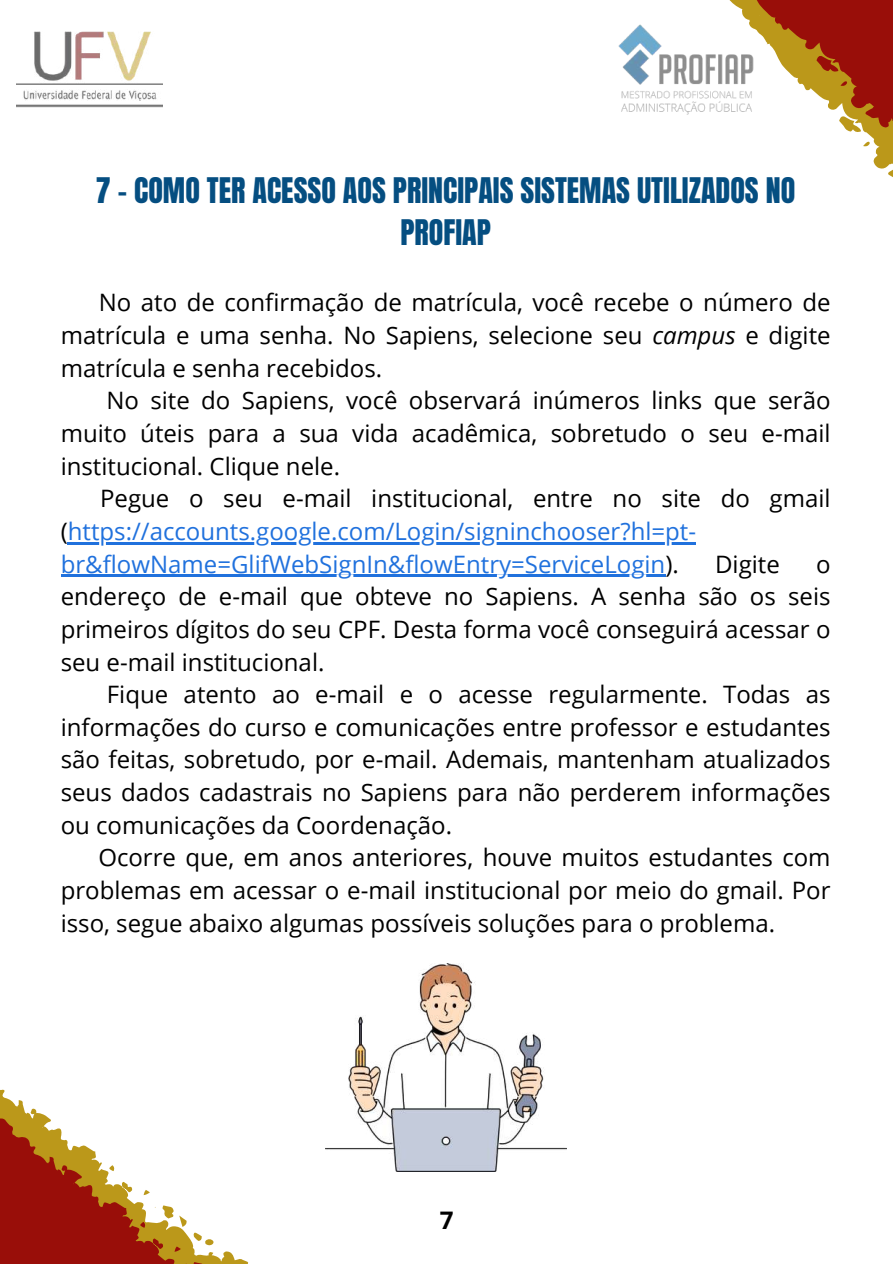
<style>
.page{position:relative;width:893px;height:1264px;background:#fff}
.page>*{position:absolute;margin:0;border:0;box-sizing:border-box;transform-origin:0 0}
.t1{font:30px/41.7px "Anton";color:#054e81;text-align:center}
.t2{font:700 24.15px "Open Sans";color:#000}
.t3{font:24px/32.7px "Open Sans";color:#000;text-align:justify}
.t4{font:24px/32.7px "Open Sans";color:#2071dd}
.s1{font-style:italic}
.s2{color:#000}
</style>
<div class="page">
<svg style="left:0;top:1089px;width:567px;height:174px"></svg>
<hr style="left:68px;top:542px;width:628px;height:2px;background:#2071dd">
<hr style="left:61px;top:575px;width:604px;height:2px;background:#2071dd">
<img style="left:16px;top:31px;width:146px;height:77px">
<svg style="left:618px;top:0;width:274px;height:177px"></svg>
<img style="left:325px;top:963px;width:241px;height:208px">
<p class="t1" style="left:96px;top:170px;width:700px">7 - COMO TER ACESSO AOS PRINCIPAIS SISTEMAS UTILIZADOS NO<br>PROFIAP</p>
<p class="t3" style="left:61px;top:286px;width:771px;text-indent:38px">No ato de confirmação de matrícula, você recebe o número de matrícula e uma senha. No Sapiens, selecione seu <span class="s1">campus</span> e digite matrícula e senha recebidos.</p>
<p class="t3" style="left:61px;top:384px;width:771px;text-indent:46px">No site do Sapiens, você observará inúmeros links que serão muito úteis para a sua vida acadêmica, sobretudo o seu e-mail institucional. Clique nele.</p>
<p class="t4" style="left:61px;top:481px;width:771px;text-indent:39px"><span class="s2">Pegue o seu e-mail institucional, entre no site do gmail (</span>https://accounts.google.com/Login/signinchooser?hl=pt&shy;br&amp;flowName=GlifWebSignIn&amp;flowEntry=ServiceLogin<span class="s2">).</span></p>
<p class="t3" style="left:715px;top:547px;width:66px">Digite</p>
<p class="t3" style="left:61px;top:547px;width:771px;text-indent:755px">o endereço de e-mail que obteve no Sapiens. A senha são os seis primeiros dígitos do seu CPF. Desta forma você conseguirá acessar o seu e-mail institucional.</p>
<p class="t3" style="left:61px;top:677px;width:771px;text-indent:46px">Fique atento ao e-mail e o acesse regularmente. Todas as informações do curso e comunicações entre professor e estudantes são feitas, sobretudo, por e-mail. Ademais, mantenham atualizados seus dados cadastrais no Sapiens para não perderem informações ou comunicações da Coordenação.</p>
<p class="t3" style="left:61px;top:840px;width:771px;text-indent:38px">Ocorre que, em anos anteriores, houve muitos estudantes com problemas em acessar o e-mail institucional por meio do gmail. Por isso, segue abaixo algumas possíveis soluções para o problema.</p>
<p class="t2" style="left:440px;top:1202px;width:15px">7</p>
</div>
